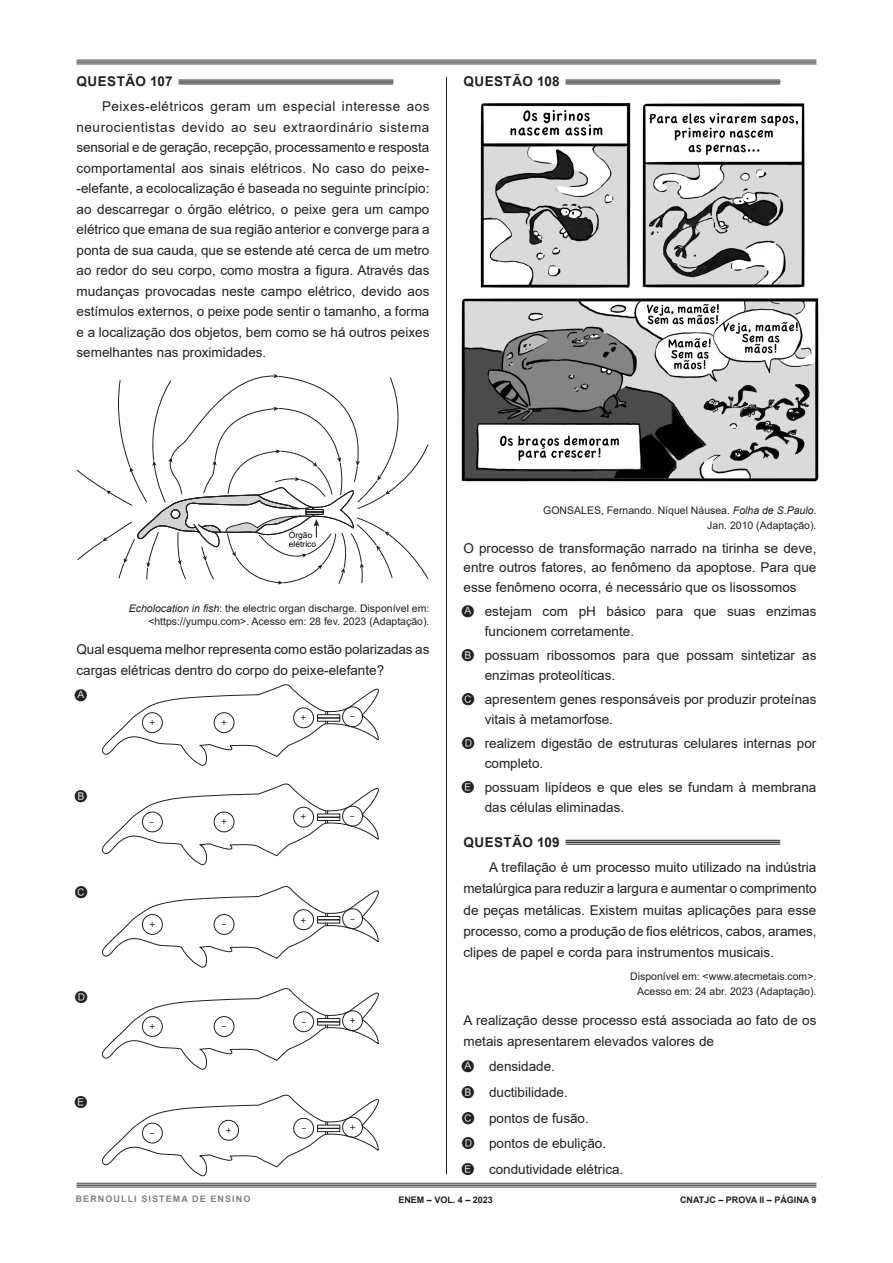
<style>
.page{position:relative;width:893px;height:1263px;background:#fff}
.page>*{position:absolute;margin:0;border:0;box-sizing:border-box;transform-origin:0 0}
.Enunciado_com_recuo{font:13.5px/20.5px "Arial";color:#231f20}
.Enunciado{font:13.5px/20.5px "Arial";color:#231f20}
.Enunciado_sem_recuo{font:13.5px/19.8px "Arial";color:#231f20;text-align:justify}
.t1{font:700 13.5px "Arial";letter-spacing:.035em;color:#231f20}
.t2{font:13.5px "teste";color:#231f20}
.Fonte_Texto{font:10.5px/14.4px "Arial";color:#231f20;text-align:right}
.t3{font:700 9px "Arial";color:#231f20}
.t4{font:700 9px "Arial";letter-spacing:.12em;color:#808285}
.t5{font:8.4px/9.4px "Arial";color:#000}
.t6{font:7.8px "Verdana";color:#000}
.s1{font-style:italic}
.s2{font-family:"teste"}
</style>
<div class="page">
<hr style="left:77px;top:60px;width:739px;height:1px;background:#3e3e3f">
<hr style="left:77px;top:64px;width:739px;height:1px;background:#3e3e3f">
<hr style="left:77px;top:61px;width:739px;height:2px;background:#231f20">
<hr style="left:446px;top:77px;width:1px;height:1097px;background:#231f20">
<hr style="left:77px;top:1183px;width:739px;height:1px;background:#3e3e3f">
<hr style="left:77px;top:1187px;width:739px;height:1px;background:#3e3e3f">
<hr style="left:77px;top:1184px;width:739px;height:2px;background:#231f20">
<hr style="left:179px;top:80px;width:214px;height:1px;background:#231f20">
<hr style="left:179px;top:81px;width:214px;height:2px;background:#231f20">
<hr style="left:179px;top:84px;width:214px;height:1px;background:#231f20">
<svg style="left:77px;top:374px;width:351px;height:211px"></svg>
<svg style="left:102px;top:684px;width:277px;height:82px"></svg>
<svg style="left:102px;top:784px;width:277px;height:81px"></svg>
<svg style="left:102px;top:886px;width:277px;height:81px"></svg>
<svg style="left:102px;top:988px;width:277px;height:81px"></svg>
<svg style="left:102px;top:1095px;width:277px;height:81px"></svg>
<hr style="left:566px;top:80px;width:214px;height:1px;background:#231f20">
<hr style="left:566px;top:81px;width:214px;height:2px;background:#231f20">
<hr style="left:566px;top:84px;width:214px;height:1px;background:#231f20">
<hr style="left:566px;top:840px;width:214px;height:1px;background:#231f20">
<hr style="left:566px;top:841px;width:214px;height:2px;background:#231f20">
<hr style="left:566px;top:844px;width:214px;height:1px;background:#231f20">
<img style="left:461px;top:102px;width:358px;height:380px">
<p class="t1" style="left:77px;top:72px;width:98px">QUESTÃO 107</p>
<p class="Enunciado_com_recuo" style="left:77px;top:96px;width:354px;text-align:justify;text-indent:26px">Peixes-elétricos geram um especial interesse aos neurocientistas devido ao seu extraordinário sistema sensorial e de geração, recepção, processamento e resposta comportamental aos sinais elétricos. No caso do peixe--elefante, a ecolocalização é baseada no seguinte princípio: ao descarregar o órgão elétrico, o peixe gera um campo elétrico que emana de sua região anterior e converge para a ponta de sua cauda, que se estende até cerca de um metro ao redor do seu corpo, como mostra a figura. Através das mudanças provocadas neste campo elétrico, devido aos estímulos externos, o peixe pode sentir o tamanho, a forma e a localização dos objetos, bem como se há outros peixes semelhantes nas proximidades.</p>
<p class="t1" style="left:463px;top:72px;width:98px">QUESTÃO 108</p>
<p class="t5" style="left:289px;top:530px;width:29px">Órgão elétrico</p>
<p class="Fonte_Texto" style="left:129px;top:601px;width:302px;line-height:13.6px"><span class="s1">Echolocation in fish</span>: the electric organ discharge. Disponível em: &lt;https://yumpu.com&gt;. Acesso em: 28 fev. 2023 (Adaptação).</p>
<p class="Enunciado" style="left:77px;top:639px;width:354px">Qual esquema melhor representa como estão polarizadas as cargas elétricas dentro do corpo do peixe-elefante?</p>
<p class="t2" style="left:77px;top:686px;width:14px">A.</p>
<p class="t6" style="left:221px;top:717px;width:8px">+</p>
<p class="t6" style="left:300px;top:712px;width:8px">+</p>
<p class="t6" style="left:350px;top:711px;width:7px">–</p>
<p class="t6" style="left:149px;top:717px;width:8px">+</p>
<p class="t2" style="left:77px;top:787px;width:14px">B.</p>
<p class="t2" style="left:77px;top:883px;width:14px">C.</p>
<p class="t2" style="left:77px;top:988px;width:14px">D.</p>
<p class="t2" style="left:77px;top:1093px;width:14px">E.</p>
<p class="t6" style="left:149px;top:816px;width:7px">–</p>
<p class="t6" style="left:149px;top:919px;width:8px">+</p>
<p class="t6" style="left:149px;top:1021px;width:8px">+</p>
<p class="t6" style="left:150px;top:1128px;width:7px">–</p>
<p class="t6" style="left:221px;top:816px;width:8px">+</p>
<p class="t6" style="left:222px;top:919px;width:7px">–</p>
<p class="t6" style="left:222px;top:1021px;width:7px">–</p>
<p class="t6" style="left:300px;top:811px;width:8px">+</p>
<p class="t6" style="left:350px;top:811px;width:7px">–</p>
<p class="t6" style="left:300px;top:914px;width:8px">+</p>
<p class="t6" style="left:350px;top:913px;width:7px">–</p>
<p class="t6" style="left:301px;top:1016px;width:7px">–</p>
<p class="t6" style="left:349px;top:1015px;width:8px">+</p>
<p class="t6" style="left:225px;top:1125px;width:8px">+</p>
<p class="t6" style="left:301px;top:1123px;width:7px">–</p>
<p class="t6" style="left:349px;top:1121px;width:8px">+</p>
<p class="Fonte_Texto" style="left:543px;top:503px;width:275px">GONSALES, Fernando. Níquel Náusea. <span class="s1">Folha de S.Paulo</span>.<br>Jan. 2010 (Adaptação).</p>
<p class="Enunciado_sem_recuo" style="left:463px;top:538px;width:354px">O processo de transformação narrado na tirinha se deve, entre outros fatores, ao fenômeno da apoptose. Para que esse fenômeno ocorra, é necessário que os lisossomos</p>
<p class="Enunciado_com_recuo" style="left:485px;top:601px;width:333px;line-height:19.8px;text-indent:-21px"><span class="s2">A.</span> estejam com pH básico para que suas enzimas funcionem corretamente.</p>
<p class="Enunciado_com_recuo" style="left:485px;top:645px;width:333px;line-height:19.8px;text-indent:-21px"><span class="s2">B.</span> possuam ribossomos para que possam sintetizar as enzimas proteolíticas.</p>
<p class="Enunciado_com_recuo" style="left:485px;top:689px;width:333px;line-height:19.8px;text-indent:-21px"><span class="s2">C.</span> apresentem genes responsáveis por produzir proteínas vitais à metamorfose.</p>
<p class="Enunciado_com_recuo" style="left:485px;top:733px;width:333px;line-height:19.8px;text-indent:-21px"><span class="s2">D.</span> realizem digestão de estruturas celulares internas por completo.</p>
<p class="Enunciado_com_recuo" style="left:485px;top:777px;width:333px;line-height:19.8px;text-indent:-21px"><span class="s2">E.</span> possuam lipídeos e que eles se fundam à membrana das células eliminadas.</p>
<p class="t1" style="left:463px;top:832px;width:98px">QUESTÃO 109</p>
<p class="Enunciado_com_recuo" style="left:463px;top:857px;width:355px;line-height:21.3px;text-align:justify;text-indent:26px">A trefilação é um processo muito utilizado na indústria metalúrgica para reduzir a largura e aumentar o comprimento de peças metálicas. Existem muitas aplicações para esse processo, como a produção de fios elétricos, cabos, arames, clipes de papel e corda para instrumentos musicais.</p>
<p class="Fonte_Texto" style="left:630px;top:969px;width:188px">Disponível em: &lt;www.atecmetais.com&gt;.<br>Acesso em: 24 abr. 2023 (Adaptação).</p>
<p class="Enunciado" style="left:463px;top:1009px;width:354px;line-height:21.3px">A realização desse processo está associada ao fato de os metais apresentarem elevados valores de</p>
<p class="Enunciado_com_recuo" style="left:463px;top:1056px;width:93px"><span class="s2">A.</span> densidade.</p>
<p class="Enunciado_com_recuo" style="left:463px;top:1082px;width:106px"><span class="s2">B.</span> ductibilidade.</p>
<p class="Enunciado_com_recuo" style="left:463px;top:1107px;width:127px"><span class="s2">C.</span> pontos de fusão.</p>
<p class="Enunciado_com_recuo" style="left:463px;top:1133px;width:144px"><span class="s2">D.</span> pontos de ebulição.</p>
<p class="Enunciado_com_recuo" style="left:463px;top:1158px;width:161px"><span class="s2">E.</span> condutividade elétrica.</p>
<p class="t4" style="left:76px;top:1192px;width:176px">BERNOULLI SISTEMA DE ENSINO</p>
<p class="t3" style="left:398px;top:1193px;width:96px">ENEM – VOL. 4 – 2023</p>
<p class="t3" style="left:680px;top:1193px;width:138px">CNATJC – PROVA II – PÁGINA 9</p>
</div>
